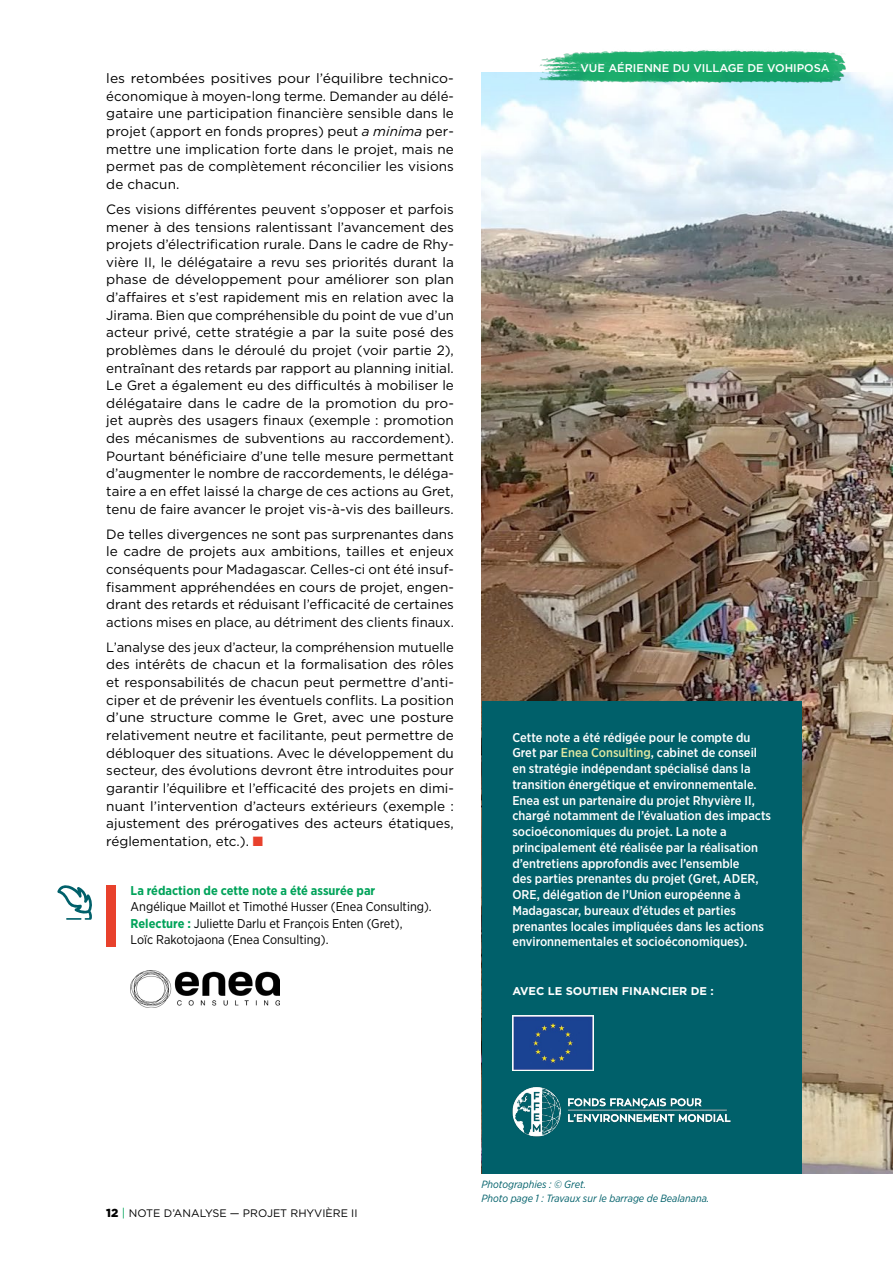
<style>
.page{position:relative;width:893px;height:1263px;background:#fff}
.page>*{position:absolute;margin:0;border:0;box-sizing:border-box;transform-origin:0 0}
.t1{font:13.5px/17.5px "Gotham";color:#000;text-align:justify}
.t2{font:13.5px/17.7px "Gotham";color:#000;text-align:justify;scale:.96 1}
.t3{font:500 12.75px/15.8px "Gotham Narrow";color:#fff}
.t4{font:12.75px/16.5px "Gotham Narrow";color:#000}
.t5{font:700 12.75px "Gotham Narrow";color:#00a35a}
.t6{font:500 11.25px "Gotham";color:#fff}
.t7{font:700 11.25px "Gotham";color:#fff}
.t8{font:10.8px "Gotham";color:#000}
.t9{font:italic 10.5px/13.5px "Gotham Narrow";color:#00606a}
.s1{font-style:italic}
.s2{color:#e8412c}
.s3{font-weight:700;color:#00a35a}
.s4{color:#e1e8a1}
.s5{font-weight:900;font-size:11.7px}
.s6{font-size:11.7px;color:#00a35a}
</style>
<div class="page">
<img style="left:482px;top:72px;width:411px;height:1101px">
<div style="left:482px;top:701px;width:319px;height:472px;background:#00606a"></div>
<div style="left:106px;top:885px;width:10px;height:61px;background:#e8412c"></div>
<svg style="left:57px;top:885px;width:35px;height:35px"></svg>
<img style="left:512px;top:1015px;width:81px;height:55px">
<img style="left:512px;top:1087px;width:219px;height:50px">
<img style="left:131px;top:970px;width:148px;height:38px">
<img style="left:506px;top:49px;width:387px;height:38px">
<p class="t1" style="left:106px;top:69px;width:349px">les retombées positives pour l’équilibre technico&shy;économique à moyen-long terme. Demander au délé&shy;gataire une participation financière sensible dans le projet (apport en fonds propres) peut <span class="s1">a minima</span> per&shy;mettre une implication forte dans le projet, mais ne permet pas de complètement réconcilier les visions de chacun.</p>
<p class="t1" style="left:106px;top:200px;width:349px">Ces visions différentes peuvent s’opposer et parfois mener à des tensions ralentissant l’avancement des projets d’électrification rurale. Dans le cadre de Rhy&shy;vière II, le délégataire a revu ses priorités durant la phase de développement pour améliorer son plan d’affaires et s’est rapidement mis en relation avec la Jirama. Bien que compréhensible du point de vue d’un acteur privé, cette stratégie a par la suite posé des problèmes dans le déroulé du projet (voir partie 2), entraînant des retards par rapport au planning initial.<br>Le Gret a également eu des difficultés à mobiliser le délégataire dans le cadre de la promotion du pro&shy;jet auprès des usagers finaux (exemple : promotion des mécanismes de subventions au raccordement).<br>Pourtant bénéficiaire d’une telle mesure permettant d’augmenter le nombre de raccordements, le déléga&shy;taire a en effet laissé la charge de ces actions au Gret, tenu de faire avancer le projet vis-à-vis des bailleurs.</p>
<p class="t1" style="left:106px;top:525px;width:349px">De telles divergences ne sont pas surprenantes dans le cadre de projets aux ambitions, tailles et enjeux conséquents pour Madagascar. Celles-ci ont été insuf&shy;fisamment appréhendées en cours de projet, engen&shy;drant des retards et réduisant l’efficacité de certaines actions mises en place, au détriment des clients finaux.</p>
<p class="t2" style="left:106px;top:638px;width:364px">L’analyse des jeux d’acteur, la compréhension mutuelle des intérêts de chacun et la formalisation des rôles et responsabilités de chacun peut permettre d’anti&shy;ciper et de prévenir les éventuels conflits. La position d’une structure comme le Gret, avec une posture relativement neutre et facilitante, peut permettre de débloquer des situations. Avec le développement du secteur, des évolutions devront être introduites pour garantir l’équilibre et l’efficacité des projets en dimi&shy;nuant l’intervention d’acteurs extérieurs (exemple : ajustement des prérogatives des acteurs étatiques, réglementation, etc.). <span class="s2">■</span></p>
<p class="t5" style="left:131px;top:882px;width:246px">La rédaction de cette note a été assurée par</p>
<p class="t4" style="left:131px;top:898px;width:303px">Angélique Maillot et Timothé Husser (Enea Consulting).<br><span class="s3">Relecture :</span> Juliette Darlu et François Enten (Gret),<br>Loïc Rakotojaona (Enea Consulting).</p>
<p class="t6" style="left:580px;top:60px;width:251px">VUE AÉRIENNE DU VILLAGE DE VOHIPOSA</p>
<p class="t3" style="left:512px;top:729px;width:260px">Cette note a été rédigée pour le compte du Gret par <span class="s4">Enea Consulting</span>, cabinet de conseil en stratégie indépendant spécialisé dans la transition énergétique et environnementale.<br>Enea est un partenaire du projet Rhyvière II, chargé notamment de l’évaluation des impacts socioéconomiques du projet. La note a principalement été réalisée par la réalisation d’entretiens approfondis avec l’ensemble<br>des parties prenantes du projet (Gret, ADER, ORE, délégation de l’Union européenne à Madagascar, bureaux d’études et parties prenantes locales impliquées dans les actions environnementales et socioéconomiques).</p>
<p class="t7" style="left:512px;top:983px;width:203px">AVEC LE SOUTIEN FINANCIER DE :</p>
<p class="t8" style="left:106px;top:1206px;width:253px"><span class="s5">12</span> <span class="s6">|</span> NOTE D’ANALYSE — PROJET RHYVIÈRE II</p>
<p class="t9" style="left:482px;top:1178px;width:229px">Photographies : © Gret.<br>Photo page 1 : Travaux sur le barrage de Bealanana.</p>
</div>
